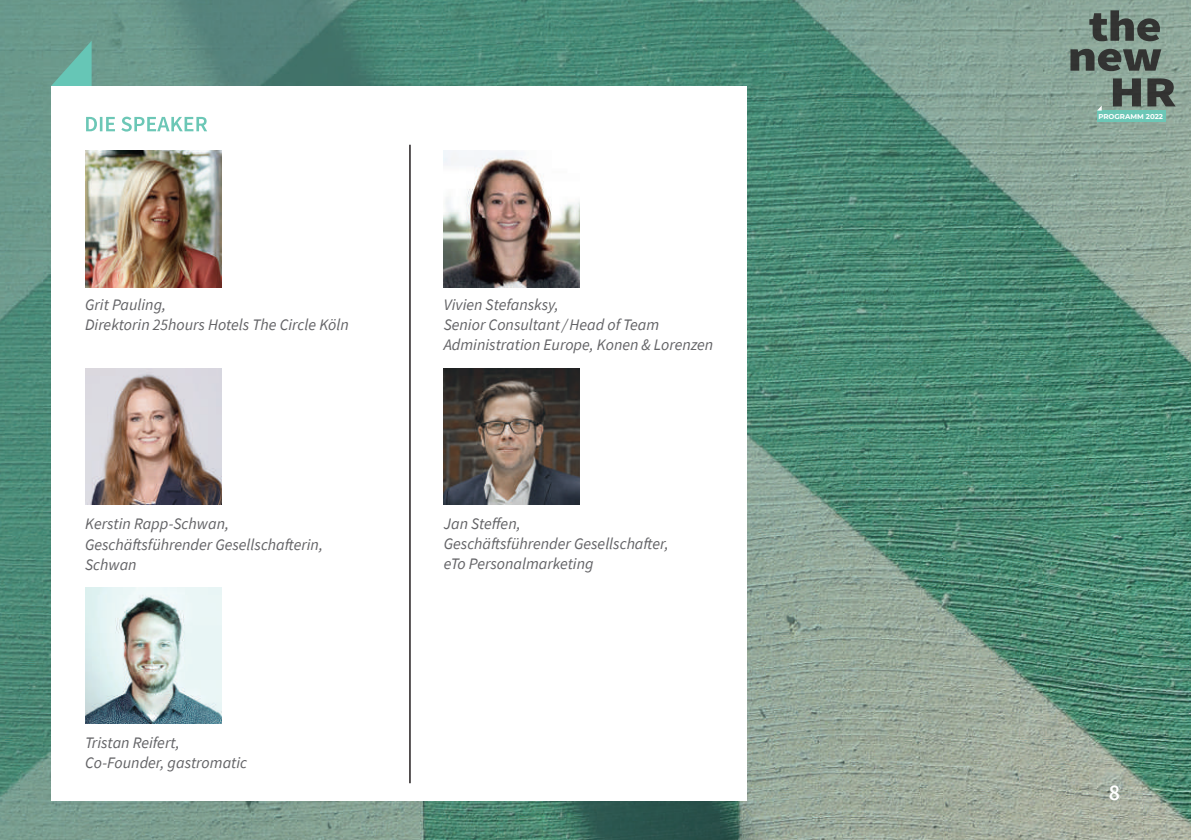
<style>
.page{position:relative;width:1191px;height:840px;background:#fff}
.page>*{position:absolute;margin:0;border:0;box-sizing:border-box;transform-origin:0 0}
.t1{font:600 22px "Source Sans Pro";color:#fff}
.t2{font:italic 16px/20px "Source Sans Pro";color:#636366}
.t3{font:700 7px "Montserrat";color:#fff}
</style>
<div class="page">
<img style="left:0;top:0;width:1191px;height:839px">
<svg style="left:51px;top:41px;width:41px;height:45px;background:#68afa0"></svg>
<div style="left:51px;top:86px;width:695px;height:713px;background:#fff"></div>
<svg style="left:86px;top:117px;width:121px;height:14px"></svg>
<hr style="left:409px;top:145px;width:2px;height:637px;background:#231f20">
<img style="left:85px;top:151px;width:136px;height:136px">
<img style="left:85px;top:368px;width:136px;height:136px">
<img style="left:85px;top:587px;width:136px;height:136px">
<img style="left:444px;top:368px;width:136px;height:136px">
<img style="left:444px;top:151px;width:136px;height:136px">
<svg style="left:1089px;top:10px;width:71px;height:31px;background:#5d6a63"></svg>
<svg style="left:1070px;top:49px;width:91px;height:22px;background:#515a55"></svg>
<svg style="left:1112px;top:78px;width:63px;height:28px;background:#545d58"></svg>
<div style="left:1097px;top:110px;width:68px;height:12px;background:#6cc7b6"></div>
<svg style="left:1097px;top:105px;width:4px;height:5px"></svg>
<p class="t2" style="left:85px;top:294px;width:265px">Grit Pauling,<br>Direktorin 25hours Hotels The Circle Köln</p>
<p class="t2" style="left:85px;top:513px;width:239px">Kerstin Rapp-Schwan,<br>Geschäftsführender Gesellschafterin,<br>Schwan</p>
<p class="t2" style="left:85px;top:732px;width:164px">Tristan Reifert,<br>Co-Founder, gastromatic</p>
<p class="t2" style="left:444px;top:294px;width:271px">Vivien Stefansksy,<br>Senior Consultant/Head of Team<br>Administration Europe, Konen &amp; Lorenzen</p>
<p class="t2" style="left:444px;top:513px;width:226px">Jan Steffen,<br>Geschäftsführender Gesellschafter, eTo Personalmarketing</p>
<p class="t3" style="left:1098px;top:111px;width:66px">PROGRAMM 2022</p>
<h1 class="t1" style="left:1109px;top:777px;width:13px">8</h1>
</div>
